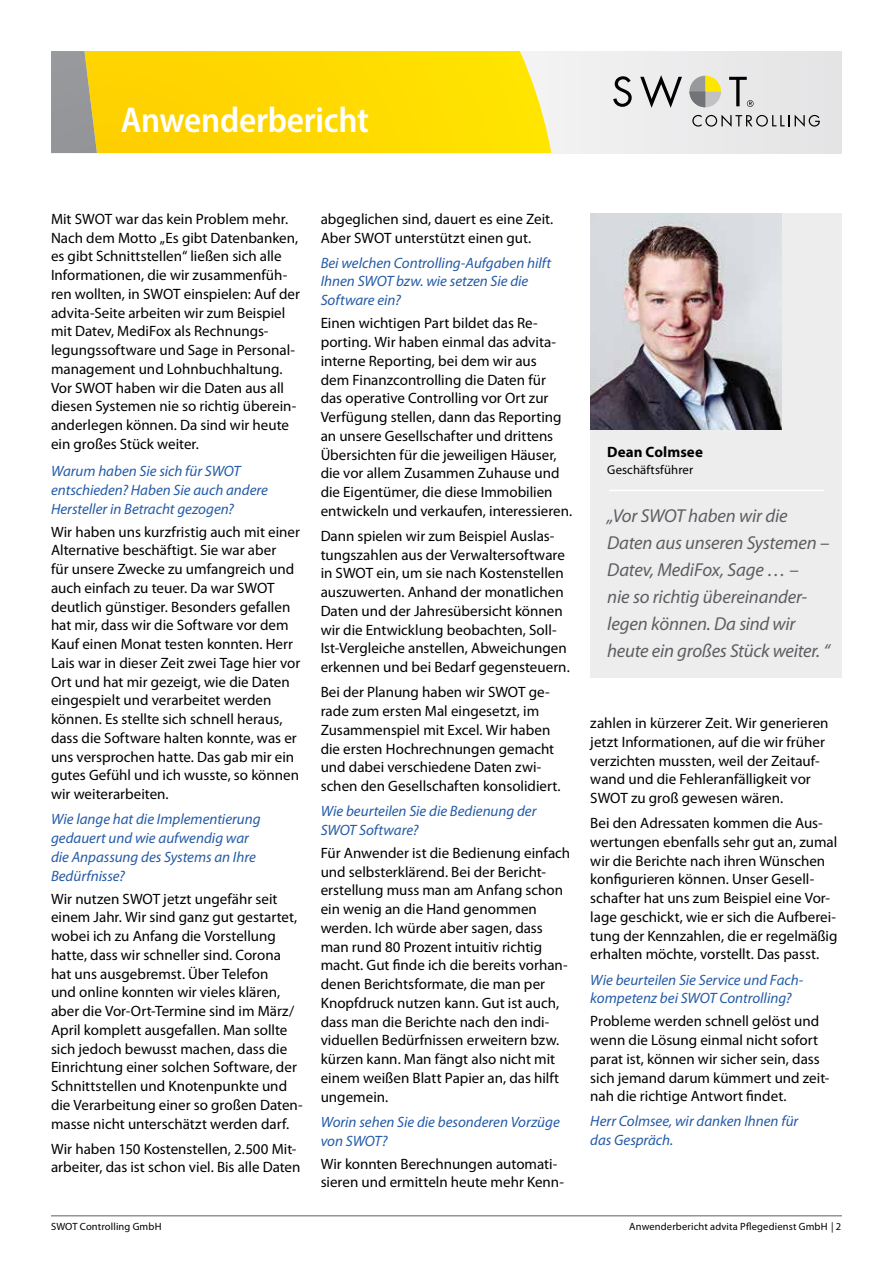
<style>
.page{position:relative;width:893px;height:1263px;background:#fff}
.page>*{position:absolute;margin:0;border:0;box-sizing:border-box;transform-origin:0 0}
.t1{font:600 semi-condensed 36px "Myriad Pro";letter-spacing:-.005em;color:#fff}
.t2{font:italic 18.75px/27px "Myriad Pro";letter-spacing:-.015em;color:#5c5e61}
.t3{font:15px/18.8px "Myriad Pro";color:#000}
.t4{font:italic 15px/18.8px "Myriad Pro";color:#245ba7}
.t5{font:700 15px "Myriad Pro";letter-spacing:.005em;color:#000}
.t6{font:12.75px "Myriad Pro";letter-spacing:.005em;color:#000}
.t7{font:10.5px "Myriad Pro";letter-spacing:.015em;color:#000}
</style>
<div class="page">
<div style="left:51px;top:51px;width:791px;height:102px;background:#ebebec"></div>
<svg style="left:97px;top:51px;width:454px;height:102px;background:#feda07"></svg>
<svg style="left:51px;top:51px;width:46px;height:102px;background:#a39f85"></svg>
<hr style="left:51px;top:1215px;width:791px;height:1px;background:#5c5e61">
<svg style="left:689px;top:76px;width:32px;height:31px"></svg>
<svg style="left:613px;top:76px;width:19px;height:31px"></svg>
<svg style="left:640px;top:75px;width:42px;height:33px"></svg>
<svg style="left:692px;top:115px;width:128px;height:12px"></svg>
<svg style="left:729px;top:77px;width:25px;height:30px"></svg>
<div style="left:590px;top:213px;width:252px;height:465px;background:#ededee"></div>
<img style="left:590px;top:213px;width:192px;height:216px">
<hr style="left:609px;top:490px;width:215px;height:1px;background:#fff">
<h1 class="t1" style="left:121px;top:97px;width:250px">Anwenderbericht</h1>
<p class="t3" style="left:51px;top:210px;width:250px">Mit SWOT war das kein Problem mehr.<br>Nach dem Motto „Es gibt Datenbanken, es gibt Schnittstellen“ ließen sich alle Informationen, die wir zusammenfüh&shy;ren wollten, in SWOT einspielen: Auf der advita-Seite arbeiten wir zum Beispiel mit Datev, MediFox als Rechnungs&shy;legungssoftware und Sage in Personal&shy;management und Lohnbuchhaltung.<br>Vor SWOT haben wir die Daten aus all diesen Systemen nie so richtig überein&shy;anderlegen können. Da sind wir heute ein großes Stück weiter.</p>
<p class="t4" style="left:51px;top:462px;width:219px">Warum haben Sie sich für SWOT entschieden? Haben Sie auch andere<br>Hersteller in Betracht gezogen?</p>
<p class="t3" style="left:51px;top:522px;width:251px">Wir haben uns kurzfristig auch mit einer Alternative beschäftigt. Sie war aber<br>für unsere Zwecke zu umfangreich und auch einfach zu teuer. Da war SWOT deutlich günstiger. Besonders gefallen hat mir, dass wir die Software vor dem Kauf einen Monat testen konnten. Herr Lais war in dieser Zeit zwei Tage hier vor Ort und hat mir gezeigt, wie die Daten eingespielt und verarbeitet werden können. Es stellte sich schnell heraus, dass die Software halten konnte, was er uns versprochen hatte. Das gab mir ein gutes Gefühl und ich wusste, so können wir weiterarbeiten.</p>
<p class="t4" style="left:51px;top:810px;width:211px">Wie lange hat die Implementierung gedauert und wie aufwendig war die Anpassung des Systems an Ihre<br>Bedürfnisse?</p>
<p class="t3" style="left:51px;top:889px;width:253px">Wir nutzen SWOT jetzt ungefähr seit einem Jahr. Wir sind ganz gut gestartet, wobei ich zu Anfang die Vorstellung hatte, dass wir schneller sind. Corona hat uns ausgebremst. Über Telefon<br>und online konnten wir vieles klären, aber die Vor-Ort-Termine sind im März/ April komplett ausgefallen. Man sollte sich jedoch bewusst machen, dass die Einrichtung einer solchen Software, der Schnittstellen und Knotenpunkte und die Verarbeitung einer so großen Daten&shy;masse nicht unterschätzt werden darf.</p>
<p class="t3" style="left:51px;top:1139px;width:251px">Wir haben 150 Kostenstellen, 2.500 Mit&shy;arbeiter, das ist schon viel. Bis alle Daten</p>
<p class="t7" style="left:51px;top:1220px;width:112px">SWOT Controlling GmbH</p>
<p class="t3" style="left:321px;top:210px;width:234px">abgeglichen sind, dauert es eine Zeit.<br>Aber SWOT unterstützt einen gut.</p>
<p class="t4" style="left:321px;top:254px;width:232px">Bei welchen Controlling-Aufgaben hilft<br>Ihnen SWOT bzw. wie setzen Sie die<br>Software ein?</p>
<p class="t3" style="left:321px;top:314px;width:253px">Einen wichtigen Part bildet das Re&shy;porting. Wir haben einmal das advita&shy;interne Reporting, bei dem wir aus<br>dem Finanzcontrolling die Daten für<br>das operative Controlling vor Ort zur Verfügung stellen, dann das Reporting an unsere Gesellschafter und drittens Übersichten für die jeweiligen Häuser, die vor allem Zusammen Zuhause und die Eigentümer, die diese Immobilien entwickeln und verkaufen, interessieren.</p>
<p class="t3" style="left:321px;top:527px;width:251px">Dann spielen wir zum Beispiel Auslas&shy;tungszahlen aus der Verwaltersoftware in SWOT ein, um sie nach Kostenstellen auszuwerten. Anhand der monatlichen Daten und der Jahresübersicht können wir die Entwicklung beobachten, Soll-Ist-Vergleiche anstellen, Abweichungen erkennen und bei Bedarf gegensteuern.</p>
<p class="t3" style="left:321px;top:683px;width:241px">Bei der Planung haben wir SWOT ge&shy;rade zum ersten Mal eingesetzt, im Zusammenspiel mit Excel. Wir haben die ersten Hochrechnungen gemacht und dabei verschiedene Daten zwi&shy;schen den Gesellschaften konsolidiert.</p>
<p class="t4" style="left:321px;top:802px;width:217px">Wie beurteilen Sie die Bedienung der<br>SWOT Software?</p>
<p class="t3" style="left:321px;top:844px;width:251px">Für Anwender ist die Bedienung einfach und selbsterklärend. Bei der Bericht&shy;erstellung muss man am Anfang schon ein wenig an die Hand genommen werden. Ich würde aber sagen, dass man rund 80 Prozent intuitiv richtig macht. Gut finde ich die bereits vorhan&shy;denen Berichtsformate, die man per Knopfdruck nutzen kann. Gut ist auch, dass man die Berichte nach den indi&shy;viduellen Bedürfnissen erweitern bzw. kürzen kann. Man fängt also nicht mit einem weißen Blatt Papier an, das hilft ungemein.</p>
<p class="t4" style="left:321px;top:1113px;width:241px">Worin sehen Sie die besonderen Vorzüge von SWOT?</p>
<p class="t3" style="left:321px;top:1154px;width:245px">Wir konnten Berechnungen automati&shy;sieren und ermitteln heute mehr Kenn-</p>
<p class="t5" style="left:607px;top:444px;width:97px">Dean Colmsee</p>
<p class="t6" style="left:607px;top:462px;width:87px">Geschäftsführer</p>
<p class="t2" style="left:607px;top:503px;width:224px">„Vor SWOT haben wir die<br>Daten aus unseren Systemen –<br>Datev, MediFox, Sage … –<br>nie so richtig übereinander&shy;legen können. Da sind wir heute ein großes Stück weiter. “</p>
<p class="t3" style="left:590px;top:714px;width:240px">zahlen in kürzerer Zeit. Wir generieren jetzt Informationen, auf die wir früher verzichten mussten, weil der Zeitauf&shy;wand und die Fehleranfälligkeit vor SWOT zu groß gewesen wären.</p>
<p class="t3" style="left:590px;top:814px;width:249px">Bei den Adressaten kommen die Aus&shy;wertungen ebenfalls sehr gut an, zumal wir die Berichte nach ihren Wünschen konfigurieren können. Unser Gesell&shy;schafter hat uns zum Beispiel eine Vor&shy;lage geschickt, wie er sich die Aufberei&shy;tung der Kennzahlen, die er regelmäßig erhalten möchte, vorstellt. Das passt.</p>
<p class="t4" style="left:590px;top:970px;width:215px">Wie beurteilen Sie Service und Fach&shy;kompetenz bei SWOT Controlling?</p>
<p class="t3" style="left:590px;top:1012px;width:241px">Probleme werden schnell gelöst und wenn die Lösung einmal nicht sofort parat ist, können wir sicher sein, dass sich jemand darum kümmert und zeit&shy;nah die richtige Antwort findet.</p>
<p class="t4" style="left:590px;top:1112px;width:210px">Herr Colmsee, wir danken Ihnen für das Gespräch.</p>
<p class="t7" style="left:629px;top:1220px;width:214px">Anwenderbericht advita Pflegedienst GmbH | 2</p>
</div>
